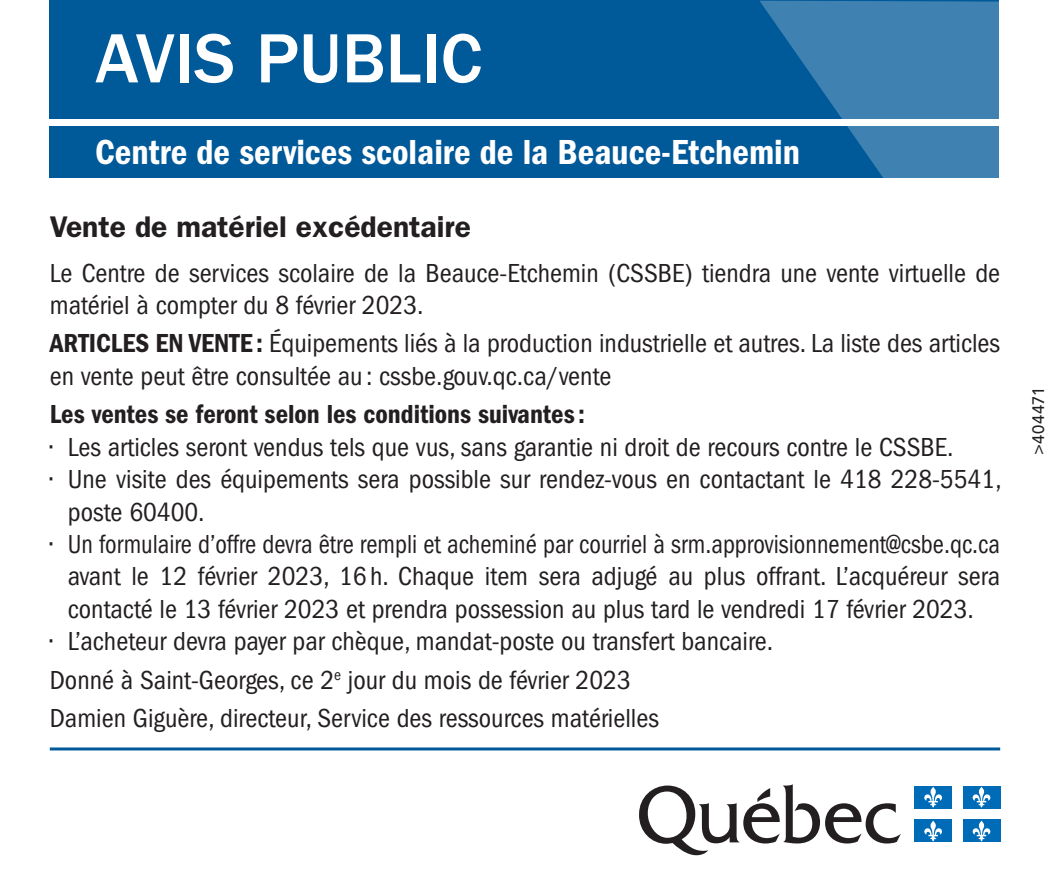
<style>
.page{position:relative;width:1050px;height:880px;background:#fff}
.page>*{position:absolute;margin:0;border:0;box-sizing:border-box;transform-origin:0 0}
.t1{font:500 72px "ITC Franklin Gothic Std";color:#fff}
.t2{font:36px "ITC Franklin Gothic Std Dm Cd";color:#fff}
.t3{font:600 30px "ITC Franklin Gothic Std";color:#231f20}
.t4{font:condensed 27px/32.4px "ITC Franklin Gothic Std";color:#231f20}
.t5{font:27px "ITC Franklin Gothic Std Dm Cd";color:#231f20}
.t6{font:500 16.5px "Avenir LT Std";letter-spacing:.035em;color:#231f20}
.s1{font-family:"ITC Franklin Gothic Std Dm Cd";font-stretch:normal}
</style>
<div class="page">
<div style="left:50px;top:0;width:949px;height:118px;background:#005999"></div>
<div style="left:50px;top:126px;width:949px;height:52px;background:#005999"></div>
<svg style="left:759px;top:1px;width:240px;height:177px;fill:#3f82b2"></svg>
<hr style="left:50px;top:747px;width:950px;height:3px;background:#005999">
<svg style="left:639px;top:784px;width:262px;height:71px"></svg>
<div style="left:914px;top:785px;width:38px;height:23px;background:#006cb7"></div>
<svg style="left:924px;top:786px;width:19px;height:21px"></svg>
<div style="left:914px;top:819px;width:38px;height:23px;background:#006cb7"></div>
<svg style="left:924px;top:820px;width:19px;height:21px"></svg>
<div style="left:963px;top:785px;width:37px;height:23px;background:#006cb7"></div>
<svg style="left:972px;top:786px;width:19px;height:21px"></svg>
<div style="left:963px;top:819px;width:37px;height:23px;background:#006cb7"></div>
<svg style="left:972px;top:820px;width:19px;height:21px"></svg>
<h1 class="t1" style="left:95px;top:18px;width:389px">AVIS PUBLIC</h1>
<h2 class="t2" style="left:95px;top:132px;width:706px">Centre de services scolaire de la Beauce-Etchemin</h2>
<p class="t3" style="left:50px;top:209px;width:423px">Vente de matériel excédentaire</p>
<p class="t4" style="left:50px;top:257px;width:952px">Le Centre de services scolaire de la Beauce-Etchemin (CSSBE) tiendra une vente virtuelle de matériel à compter du 8 février 2023.</p>
<p class="t4" style="left:50px;top:327px;width:952px"><span class="s1">ARTICLES EN VENTE :</span> Équipements liés à la production industrielle et autres. La liste des articles en vente peut être consultée au : cssbe.gouv.qc.ca/vente</p>
<p class="t5" style="left:50px;top:399px;width:537px">Les ventes se feront selon les conditions suivantes :</p>
<p class="t4" style="left:50px;top:431px;width:905px">• -Les articles seront vendus tels que vus, sans garantie ni droit de recours contre le CSSBE.</p>
<p class="t4" style="left:68px;top:463px;width:935px;text-indent:-18px">• -Une visite des équipements sera possible sur rendez-vous en contactant le 418 228‑5541, poste 60400.</p>
<p class="t4" style="left:68px;top:528px;width:934px;text-align:justify;text-indent:-18px">• Un formulaire d’offre devra être rempli et acheminé par courriel à srm.approvisionnement@csbe.qc.ca avant le 12 février 2023, 16h. Chaque item sera adjugé au plus offrant. L’acquéreur sera contacté le 13 février 2023 et prendra possession au plus tard le vendredi 17 février 2023.</p>
<p class="t4" style="left:50px;top:622px;width:725px;line-height:38.4px">• L’acheteur devra payer par chèque, mandat-poste ou transfert bancaire.<br>Donné à Saint-Georges, ce 2<sup>e</sup> jour du mois de février 2023<br>Damien Giguère, directeur, Service des ressources matérielles</p>
<p class="t6" style="left:1029px;top:455px;width:70px;rotate:-90deg">&gt;404471</p>
</div>
